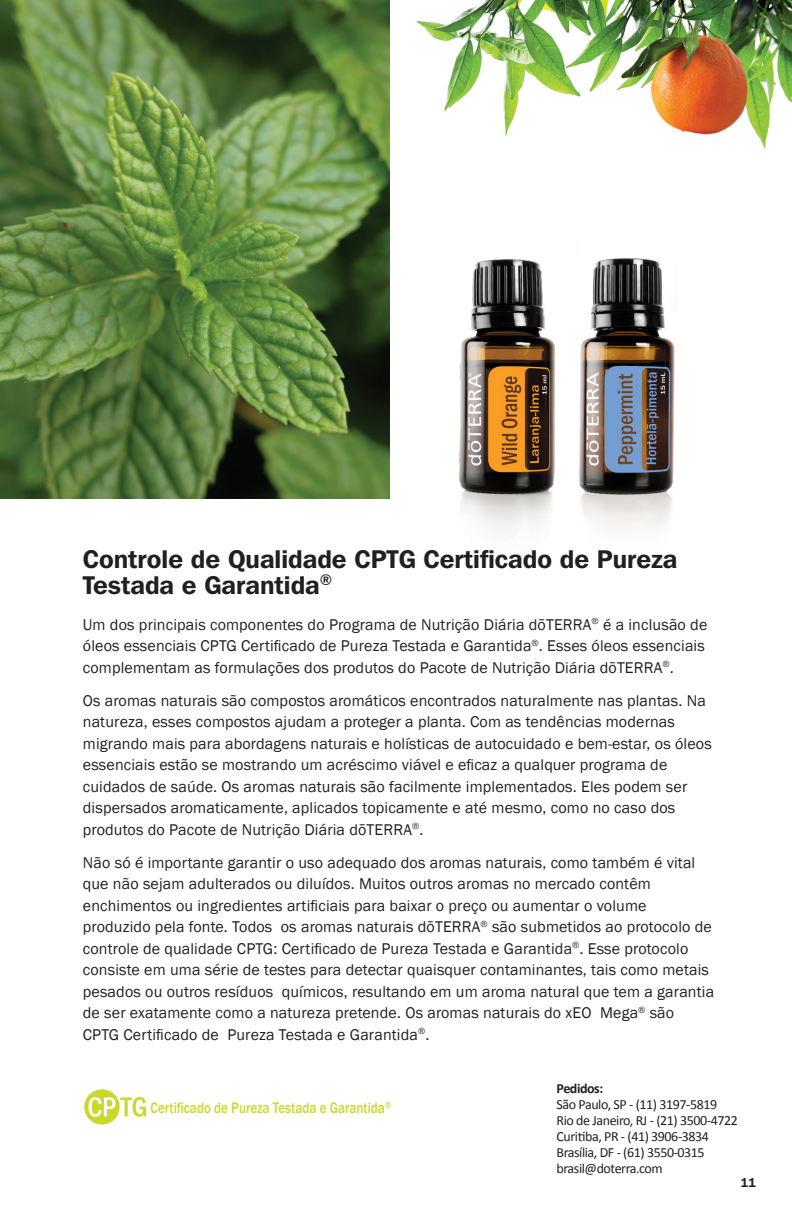
<style>
.page{position:relative;width:792px;height:1224px;background:#fff}
.page>*{position:absolute;margin:0;border:0;box-sizing:border-box;transform-origin:0 0}
.Head{font:600 25.6px/25.6px "Franklin Gothic IT Cby BT";color:#231f20}
.body_large{font:16px/21.6px "Franklin Gothic";letter-spacing:.01em;color:#231f20}
.body_large-2{font:500 15.6px "Franklin Gothic";color:#c9d929;scale:.83 1}
.body_large-3{font:14px/16px "Calibri";letter-spacing:-.03em;color:#231f20}
.t1{font:600 12.8px "Franklin Gothic IT Cby BT";color:#231f20}
.s1{font-weight:700}
</style>
<div class="page">
<img style="left:579px;top:258px;width:96px;height:270px">
<img style="left:459px;top:259px;width:95px;height:272px">
<img style="left:0;top:0;width:390px;height:498px">
<img style="left:416px;top:0;width:376px;height:149px">
<svg style="left:84px;top:1089px;width:62px;height:36px"></svg>
<p class="Head" style="left:83px;top:546px;width:596px">Controle de Qualidade CPTG Certificado de Pureza<br>Testada e Garantida<sup>®</sup></p>
<p class="body_large" style="left:83px;top:614px;width:626px">Um dos principais componentes do Programa de Nutrição Diária dōTERRA<sup>®</sup> é a inclusão de óleos essenciais CPTG Certificado de Pureza Testada e Garantida<sup>®</sup>. Esses óleos essenciais complementam as formulações dos produtos do Pacote de Nutrição Diária dōTERRA<sup>®</sup>.</p>
<p class="body_large" style="left:83px;top:690px;width:630px">Os aromas naturais são compostos aromáticos encontrados naturalmente nas plantas. Na natureza, esses compostos ajudam a proteger a planta. Com as tendências modernas migrando mais para abordagens naturais e holísticas de autocuidado e bem-estar, os óleos essenciais estão se mostrando um acréscimo viável e eficaz a qualquer programa de cuidados de saúde. Os aromas naturais são facilmente implementados. Eles podem ser dispersados aromaticamente, aplicados topicamente e até mesmo, como no caso dos produtos do Pacote de Nutrição Diária dōTERRA<sup>®</sup>.</p>
<p class="body_large" style="left:83px;top:852px;width:633px">Não só é importante garantir o uso adequado dos aromas naturais, como também é vital que não sejam adulterados ou diluídos. Muitos outros aromas no mercado contêm enchimentos ou ingredientes artificiais para baixar o preço ou aumentar o volume produzido pela fonte. Todos os aromas naturais dōTERRA<sup>®</sup> são submetidos ao protocolo de controle de qualidade CPTG: Certificado de Pureza Testada e Garantida<sup>®</sup>. Esse protocolo consiste em uma série de testes para detectar quaisquer contaminantes, tais como metais pesados ou outros resíduos químicos, resultando em um aroma natural que tem a garantia de ser exatamente como a natureza pretende. Os aromas naturais do xEO Mega<sup>®</sup> são CPTG Certificado de Pureza Testada e Garantida<sup>®</sup>.</p>
<p class="body_large-2" style="left:151px;top:1099px;width:291px">Certificado de Pureza Testada e Garantida<sup>®</sup></p>
<p class="body_large-3" style="left:557px;top:1081px;width:183px"><span class="s1">Pedidos:<br></span>São Paulo, SP - (11) 3197-5819<br>Rio de Janeiro, RJ - (21) 3500-4722<br>Curitiba, PR - (41) 3906-3834<br>Brasília, DF - (61) 3550-0315 brasil@doterra.com</p>
<p class="t1" style="left:740px;top:1175px;width:17px">11</p>
</div>
